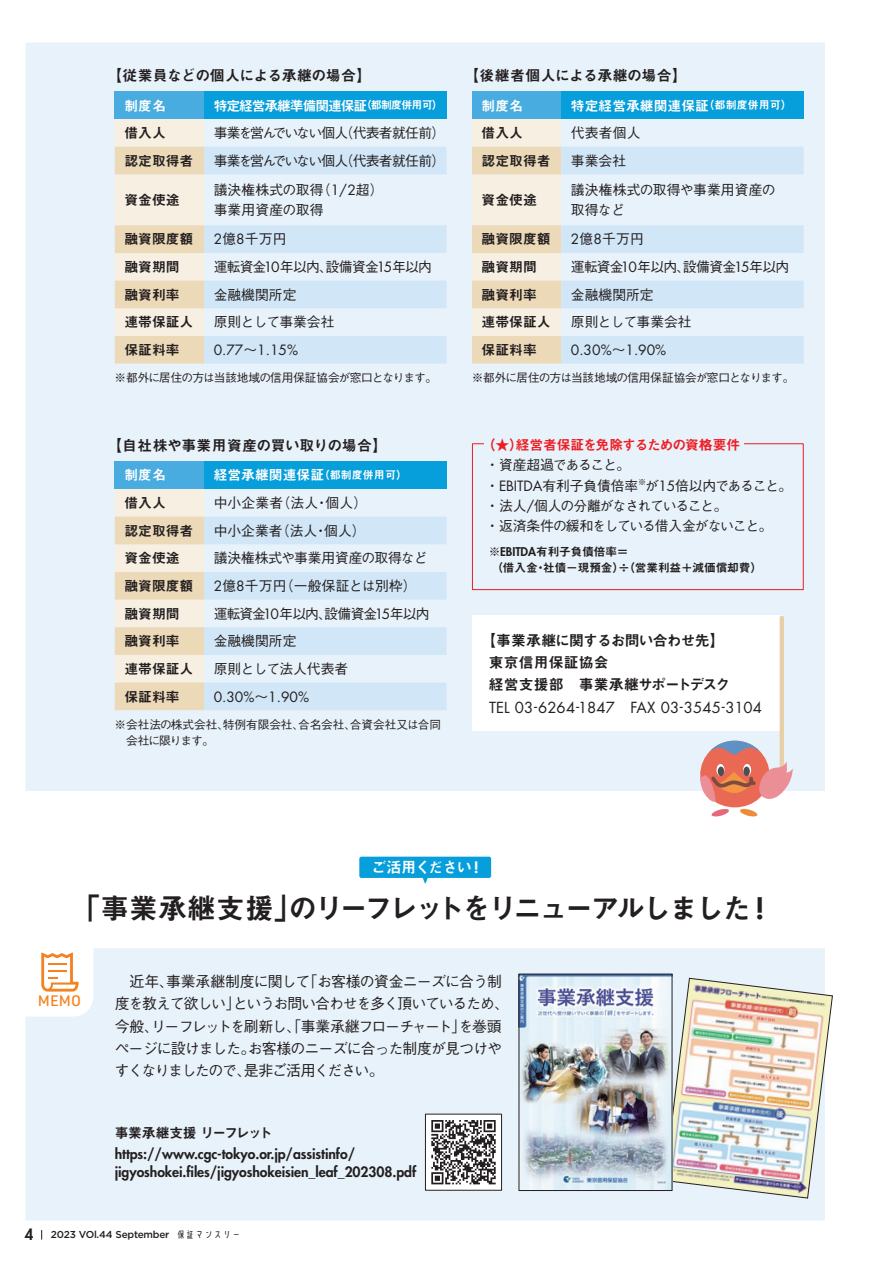
<style>
.page{position:relative;width:893px;height:1263px;background:#fff}
.page>*{position:absolute;margin:0;border:0;box-sizing:border-box;transform-origin:0 0}
.t1{font:28.65px "Midashi Go Pr 5 MB31";letter-spacing:-.085em;color:#231f20}
.t2{font:15.3px "Midashi Go Pr 5 MB31";letter-spacing:-.065em;color:#fff}
.t3{font:500 14.85px/22.4px "Gothic BBB Pr 5";letter-spacing:-.07em;color:#231f20}
.t4{font:14.85px/22.4px "Midashi Go Pr 5 MB31";letter-spacing:-.04em;color:#231f20}
.t5{font:14.85px "Futura Std";letter-spacing:.01em;color:#231f20}
.t6{font:14.85px "Midashi Go Pr 5 MB31";letter-spacing:-.005em;color:#231f20}
.t7{font:500 14.85px "URWDIN";color:#f58220}
.t8{font:800 13.95px/18px "Futura Std";letter-spacing:-.005em;color:#231f20}
.t9{font:13.8px "Midashi Go Pr 5 MB31";color:#231f20}
.t10{font:500 13.8px "Gothic BBB Pr 5";letter-spacing:-.05em;color:#231f20}
.t11{font:500 13.8px/20.2px "Gothic BBB Pr 5";letter-spacing:-.08em;color:#231f20}
.t12{font:500 13.8px/20.2px "Gothic BBB Pr 5";letter-spacing:.01em;color:#231f20}
.t13{font:13.8px "Midashi Go Pr 5 MB31";color:#fff}
.t14{font:500 13.8px "Gothic BBB Pr 5";letter-spacing:-.07em;color:#231f20}
.t15{font:13.8px "Futura Std";color:#231f20}
.t16{font:500 13.8px "Gothic BBB Pr 5";color:#231f20}
.t17{font:13.8px "Midashi Go Pr 5 MB31";letter-spacing:-.08em;color:#fff}
.t18{font:13.8px "Midashi Go Pr 5 MB31";letter-spacing:-.05em;color:#ee1d23}
.t19{font:500 13.8px "Gothic BBB Pr 5";letter-spacing:-.03em;color:#231f20}
.t20{font:500 13.8px "Gothic BBB Pr 5";letter-spacing:-.01em;color:#231f20}
.t21{font:500 11.7px "Gothic BBB Pr 5";letter-spacing:-.075em;color:#231f20}
.t22{font:11.7px/15.9px "Midashi Go Pr 5 MB31";letter-spacing:-.01em;color:#231f20}
.t23{font:500 11.7px/15.9px "Gothic BBB Pr 5";letter-spacing:-.015em;color:#231f20}
.t24{font:500 10.05px "Gotham";letter-spacing:-.025em;color:#231f20}
.s1{font-size:11.1px}
.s2{font-family:"Futura Std";font-weight:400}
.s3{font-family:"Gothic BBB Pr 5";font-weight:500}
.s4{font-family:"Futura Std";font-weight:800;font-size:11.85px}
.s5{font-family:"Futura Std";font-weight:800;font-size:15.45px}
.s6{font-family:"Futura Std";font-weight:800;font-size:28.95px}
.s7{font-family:"Futura Std";font-weight:800;font-size:15px}
.s8{font-family:"F1 Clip";font-size:9.15px}
</style>
<div class="page">
<div style="left:26px;top:948px;width:799px;height:272px;background:#e8f2fa"></div>
<div style="left:26px;top:43px;width:799px;height:748px;background:#e8f2fa"></div>
<svg style="left:422px;top:878px;width:6px;height:6px"></svg>
<div style="left:359px;top:857px;width:132px;height:21px;background:#069edb;border-radius:2px"></div>
<div style="left:472px;top:91px;width:89px;height:28px;background:#48ace0"></div>
<div style="left:561px;top:91px;width:243px;height:28px;background:#069edb"></div>
<div style="left:561px;top:119px;width:243px;height:28px;background:#e8f2fa"></div>
<svg style="left:472px;top:119px;width:89px;height:245px;background:#f1e5ce"></svg>
<svg style="left:561px;top:147px;width:243px;height:217px;background:#dcebf7"></svg>
<svg style="left:41px;top:952px;width:38px;height:39px"></svg>
<img style="left:664px;top:978px;width:169px;height:220px">
<div style="left:425px;top:1114px;width:77px;height:76px;background:#fff"></div>
<svg style="left:431px;top:1120px;width:65px;height:64px"></svg>
<div style="left:425px;top:1114px;width:77px;height:76px;border:1px solid #231f20"></div>
<img style="left:521px;top:976px;width:149px;height:213px">
<div style="left:519px;top:974px;width:153px;height:217px;border:1px solid #231f20"></div>
<div style="left:115px;top:91px;width:89px;height:28px;background:#48ace0"></div>
<div style="left:204px;top:91px;width:242px;height:28px;background:#069edb"></div>
<div style="left:204px;top:119px;width:242px;height:28px;background:#e8f2fa"></div>
<svg style="left:115px;top:119px;width:89px;height:245px;background:#f1e5ce"></svg>
<svg style="left:204px;top:147px;width:242px;height:217px;background:#dcebf7"></svg>
<div style="left:115px;top:461px;width:89px;height:28px;background:#48ace0"></div>
<div style="left:204px;top:461px;width:242px;height:28px;background:#069edb"></div>
<div style="left:204px;top:489px;width:242px;height:28px;background:#e8f2fa"></div>
<svg style="left:115px;top:489px;width:89px;height:221px;background:#f1e4cc"></svg>
<svg style="left:204px;top:517px;width:242px;height:193px;background:#daebf7"></svg>
<div style="left:472px;top:615px;width:310px;height:116px;background:#fff"></div>
<div style="left:472px;top:443px;width:332px;height:147px;border:1px solid #ee1d23"></div>
<div style="left:485px;top:439px;width:259px;height:14px;background:#e8f2fa"></div>
<hr style="left:780px;top:618px;width:4px;height:161px;background:#e7cfa8">
<div style="left:700px;top:741px;width:69px;height:66px;background:#ea6955;border-radius:50%"></div>
<svg style="left:709px;top:741px;width:52px;height:14px"></svg>
<svg style="left:698px;top:761px;width:95px;height:56px"></svg>
<p class="t6" style="left:464px;top:64px;width:224px">【後継者個人による承継の場合】</p>
<p class="t13" style="left:482px;top:94px;width:43px">制度名</p>
<p class="t13" style="left:571px;top:94px;width:223px">特定経営承継関連保証<span class="s1">（都制度併用可）</span></p>
<p class="t9" style="left:482px;top:122px;width:43px">借入人</p>
<p class="t10" style="left:571px;top:122px;width:71px">代表者個人</p>
<p class="t9" style="left:482px;top:150px;width:71px">認定取得者</p>
<p class="t10" style="left:571px;top:149px;width:57px">事業会社</p>
<p class="t9" style="left:482px;top:189px;width:57px">資金使途</p>
<p class="t12" style="left:571px;top:178px;width:206px">議決権株式の取得や事業用資産の取得など</p>
<p class="t9" style="left:482px;top:228px;width:71px">融資限度額</p>
<p class="t10" style="left:571px;top:228px;width:74px"><span class="s2">2</span>億<span class="s2">8</span>千万円</p>
<p class="t9" style="left:482px;top:256px;width:57px">融資期間</p>
<p class="t10" style="left:571px;top:256px;width:220px">運転資金<span class="s2">10</span>年以内、設備資金<span class="s2">15</span>年以内</p>
<p class="t9" style="left:482px;top:283px;width:57px">融資利率</p>
<p class="t10" style="left:571px;top:283px;width:84px">金融機関所定</p>
<p class="t9" style="left:482px;top:311px;width:71px">連帯保証人</p>
<p class="t19" style="left:571px;top:311px;width:122px">原則として事業会社</p>
<p class="t9" style="left:482px;top:339px;width:57px">保証料率</p>
<p class="t15" style="left:571px;top:341px;width:97px">0.30%<span class="s3">～</span>1.90%</p>
<p class="t4" style="left:107px;top:63px;width:266px">【従業員などの個人による承継の場合】</p>
<p class="t13" style="left:124px;top:94px;width:43px">制度名</p>
<p class="t17" style="left:214px;top:94px;width:231px">特定経営承継準備関連保証<span class="s1">（都制度併用可）</span></p>
<p class="t9" style="left:124px;top:122px;width:43px">借入人</p>
<p class="t14" style="left:214px;top:122px;width:233px">事業を営んでいない個人（代表者就任前）</p>
<p class="t9" style="left:124px;top:150px;width:71px">認定取得者</p>
<p class="t14" style="left:214px;top:149px;width:233px">事業を営んでいない個人（代表者就任前）</p>
<p class="t9" style="left:124px;top:189px;width:57px">資金使途</p>
<p class="t12" style="left:214px;top:178px;width:172px">議決権株式の取得（<span class="s2">1/2</span>超）事業用資産の取得</p>
<p class="t9" style="left:124px;top:228px;width:71px">融資限度額</p>
<p class="t10" style="left:214px;top:228px;width:74px"><span class="s2">2</span>億<span class="s2">8</span>千万円</p>
<p class="t9" style="left:124px;top:256px;width:57px">融資期間</p>
<p class="t10" style="left:214px;top:256px;width:220px">運転資金<span class="s2">10</span>年以内、設備資金<span class="s2">15</span>年以内</p>
<p class="t9" style="left:124px;top:283px;width:57px">融資利率</p>
<p class="t10" style="left:214px;top:283px;width:84px">金融機関所定</p>
<p class="t9" style="left:124px;top:311px;width:71px">連帯保証人</p>
<p class="t19" style="left:214px;top:311px;width:122px">原則として事業会社</p>
<p class="t9" style="left:124px;top:339px;width:57px">保証料率</p>
<p class="t15" style="left:214px;top:341px;width:86px">0.77<span class="s3">～</span>1.15%</p>
<p class="t21" style="left:115px;top:369px;width:324px">※都外に居住の方は当該地域の信用保証協会が窓口となります。</p>
<p class="t21" style="left:472px;top:369px;width:324px">※都外に居住の方は当該地域の信用保証協会が窓口となります。</p>
<p class="t4" style="left:107px;top:433px;width:282px">【自社株や事業用資産の買い取りの場合】</p>
<p class="t13" style="left:124px;top:464px;width:43px">制度名</p>
<p class="t13" style="left:214px;top:464px;width:195px">経営承継関連保証<span class="s1">（都制度併用可）</span></p>
<p class="t9" style="left:124px;top:492px;width:43px">借入人</p>
<p class="t12" style="left:214px;top:491px;width:155px">中小企業者（法人・個人）</p>
<p class="t9" style="left:124px;top:519px;width:71px">認定取得者</p>
<p class="t16" style="left:214px;top:519px;width:154px">中小企業者（法人・個人）</p>
<p class="t9" style="left:124px;top:547px;width:57px">資金使途</p>
<p class="t20" style="left:214px;top:547px;width:215px">議決権株式や事業用資産の取得など</p>
<p class="t9" style="left:124px;top:575px;width:71px">融資限度額</p>
<p class="t12" style="left:214px;top:574px;width:205px"><span class="s2">2</span>億<span class="s2">8</span>千万円（一般保証とは別枠）</p>
<p class="t9" style="left:124px;top:602px;width:57px">融資期間</p>
<p class="t10" style="left:214px;top:602px;width:217px">運転資金<span class="s2">10</span>年以内、設備資金<span class="s2">15</span>年以内</p>
<p class="t9" style="left:124px;top:630px;width:57px">融資利率</p>
<p class="t10" style="left:214px;top:630px;width:84px">金融機関所定</p>
<p class="t9" style="left:124px;top:658px;width:71px">連帯保証人</p>
<p class="t16" style="left:214px;top:658px;width:136px">原則として法人代表者</p>
<p class="t9" style="left:124px;top:685px;width:57px">保証料率</p>
<p class="t15" style="left:214px;top:688px;width:97px">0.30%<span class="s3">～</span>1.90%</p>
<p class="t23" style="left:126px;top:715px;width:316px;text-indent:-11px">※会社法の株式会社、特例有限会社、合名会社、合資会社又は合同会社に限ります。</p>
<p class="t18" style="left:482px;top:434px;width:260px">（★）経営者保証を免除するための資格要件</p>
<p class="t11" style="left:485px;top:454px;width:309px">・資産超過であること。<br>・<span class="s2">EBITDA</span>有利子負債倍率<sup>※</sup>が<span class="s2">15</span>倍以内であること。・法人<span class="s2">/</span>個人の分離がなされていること。<br>・返済条件の緩和をしている借入金がないこと。</p>
<p class="t22" style="left:489px;top:542px;width:275px">※<span class="s4">EBITDA</span>有利子負債倍率＝<br>　（借入金・社債－現預金）÷（営業利益＋減価償却費）</p>
<p class="t4" style="left:489px;top:628px;width:243px;text-indent:-8px">【事業承継に関するお問い合わせ先】東京信用保証協会　<br>経営支援部　事業承継サポートデスク</p>
<p class="t5" style="left:489px;top:698px;width:275px">TEL 03-6264-1847 FAX 03-3545-3104</p>
<p class="t2" style="left:371px;top:855px;width:109px">ご活用ください<span class="s5">!</span></p>
<h1 class="t1" style="left:71px;top:885px;width:695px">「事業承継支援」のリーフレットをリニューアルしました <span class="s6">!</span></h1>
<p class="t7" style="left:38px;top:991px;width:45px">MEMO</p>
<p class="t3" style="left:115px;top:969px;width:396px">　近年、事業承継制度に関して「お客様の資金ニーズに合う制度を教えて欲しい」というお問い合わせを多く頂いているため、今般、リーフレットを刷新し、「事業承継フローチャート」を巻頭ページに設けました。お客様のニーズに合った制度が見つけやすくなりましたので、是非ご活用ください。</p>
<p class="t9" style="left:115px;top:1121px;width:159px">事業承継支援リーフレット</p>
<p class="t8" style="left:115px;top:1145px;width:303px">https://www.cgc-tokyo.or.jp/assistinfo/ jigyoshokei.files/jigyoshokeisien_leaf_202308.pdf</p>
<p class="t24" style="left:25px;top:1228px;width:217px"><span class="s7">4</span> 2023 VOl.44 September <span class="s8">保証マンスリー</span></p>
</div>
